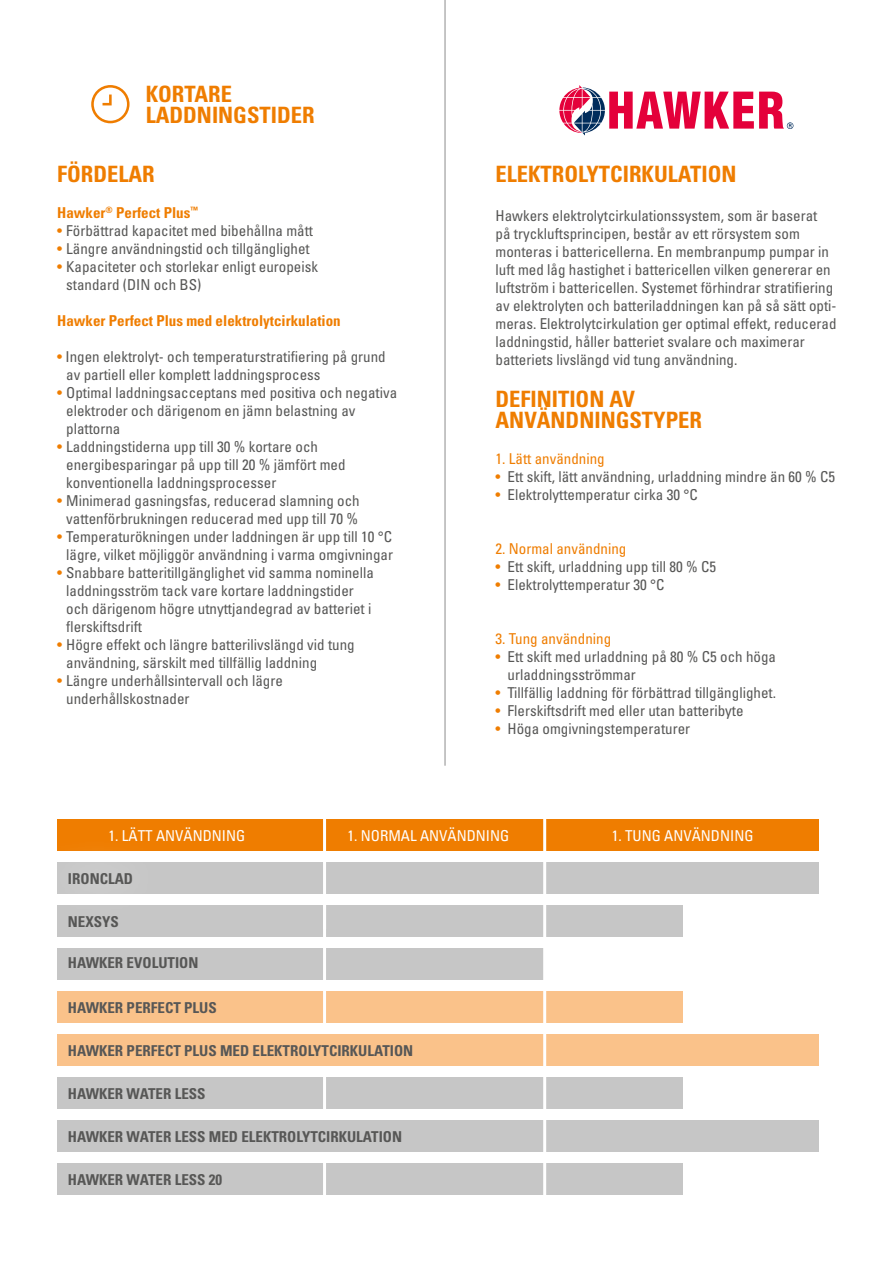
<style>
.page{position:relative;width:881px;height:1263px;background:#fff}
.page>*{position:absolute;margin:0;border:0;box-sizing:border-box;transform-origin:0 0}
.t1{font:700 condensed 22.5px/21px "Univers";color:#ef7d00}
.t2{font:condensed 15px/18px "Univers";color:#575756}
.t3{font:700 condensed 15px "Univers";color:#575756}
.t4{font:700 condensed 15px "Univers";color:#ef7d00}
.t5{font:condensed 15px "Univers";color:#ef7d00}
.t6{font:condensed 15px "Univers";color:#fff}
.s1{color:#ef7d00}
</style>
<div class="page">
<hr style="left:444px;top:0;width:1px;height:766px;background:#b3b2b2">
<svg style="left:559px;top:85px;width:234px;height:51px"></svg>
<svg style="left:91px;top:85px;width:38px;height:38px"></svg>
<div style="left:57px;top:905px;width:625px;height:32px;background:#c6c6c6"></div>
<div style="left:57px;top:991px;width:625px;height:32px;background:#fac28a"></div>
<div style="left:57px;top:819px;width:761px;height:32px;background:#ef7d00"></div>
<div style="left:57px;top:862px;width:761px;height:32px;background:#c6c6c6"></div>
<div style="left:36px;top:838px;width:128px;height:80px;background:#fff;opacity:.75"></div>
<div style="left:57px;top:948px;width:487px;height:32px;background:#c6c6c6"></div>
<div style="left:57px;top:1077px;width:625px;height:32px;background:#c6c6c6"></div>
<div style="left:57px;top:1163px;width:625px;height:32px;background:#c6c6c6"></div>
<hr style="left:323px;top:812px;width:3px;height:117px;background:#fff">
<hr style="left:323px;top:900px;width:3px;height:302px;background:#fff">
<div style="left:57px;top:1120px;width:761px;height:32px;background:#c6c6c6"></div>
<div style="left:57px;top:1034px;width:761px;height:32px;background:#fac28a"></div>
<hr style="left:543px;top:812px;width:3px;height:412px;background:#fff">
<h1 class="t1" style="left:146px;top:84px;width:170px">KORTARE<br>LADDNINGSTIDER</h1>
<h1 class="t1" style="left:57px;top:163px;width:99px">FÖRDELAR</h1>
<p class="t4" style="left:57px;top:203px;width:142px">Hawker<sup>®</sup> Perfect Plus<sup>™</sup></p>
<p class="t2" style="left:57px;top:221px;width:257px"><span class="s1">•</span> Förbättrad kapacitet med bibehållna mått</p>
<p class="t2" style="left:57px;top:239px;width:254px"><span class="s1">•</span> Längre användningstid och tillgänglighet</p>
<p class="t2" style="left:66px;top:257px;width:253px;text-indent:-9px"><span class="s1">•</span> Kapaciteter och storlekar enligt europeisk standard (DIN och BS)</p>
<p class="t4" style="left:57px;top:311px;width:285px">Hawker Perfect Plus med elektrolytcirkulation</p>
<p class="t2" style="left:66px;top:347px;width:321px;text-indent:-9px"><span class="s1">•</span> Ingen elektrolyt- och temperaturstratifiering på grund av partiell eller komplett laddningsprocess</p>
<p class="t2" style="left:66px;top:383px;width:332px;text-indent:-9px"><span class="s1">•</span> Optimal laddningsacceptans med positiva och negativa elektroder och därigenom en jämn belastning av plattorna</p>
<p class="t2" style="left:66px;top:437px;width:281px;text-indent:-9px"><span class="s1">•</span> Laddningstiderna upp till 30 % kortare och energibesparingar på upp till 20 % jämfört med konventionella laddningsprocesser</p>
<p class="t2" style="left:57px;top:491px;width:304px;text-align:center"><span class="s1">•</span> Minimerad gasningsfas, reducerad slamning och vattenförbrukningen reducerad med upp till 70 %</p>
<p class="t2" style="left:57px;top:527px;width:337px;text-align:right"><span class="s1">•</span> Temperaturökningen under laddningen är upp till 10 °C lägre, vilket möjliggör användning i varma omgivningar</p>
<p class="t2" style="left:66px;top:563px;width:309px;text-indent:-9px"><span class="s1">•</span> Snabbare batteritillgänglighet vid samma nominella laddningsström tack vare kortare laddningstider och därigenom högre utnyttjandegrad av batteriet i flerskiftsdrift</p>
<p class="t2" style="left:66px;top:635px;width:290px;text-indent:-9px"><span class="s1">•</span> Högre effekt och längre batterilivslängd vid tung användning, särskilt med tillfällig laddning</p>
<p class="t2" style="left:66px;top:671px;width:218px;text-indent:-9px"><span class="s1">•</span> Längre underhållsintervall och lägre underhållskostnader</p>
<h1 class="t1" style="left:495px;top:163px;width:242px">ELEKTROLYTCIRKULATION</h1>
<p class="t2" style="left:495px;top:206px;width:342px">Hawkers elektrolytcirkulationssystem, som är baserat<br>på tryckluftsprincipen, består av ett rörsystem som monteras i battericellerna. En membranpump pumpar in luft med låg hastighet i battericellen vilken genererar en luftström i battericellen. Systemet förhindrar stratifiering av elektrolyten och batteriladdningen kan på så sätt opti&shy;meras. Elektrolytcirkulation ger optimal effekt, reducerad laddningstid, håller batteriet svalare och maximerar batteriets livslängd vid tung användning.</p>
<h1 class="t1" style="left:495px;top:388px;width:208px">DEFINITION AV<br>ANVÄNDNINGSTYPER</h1>
<p class="t5" style="left:495px;top:449px;width:111px">1. Lätt användning</p>
<p class="t2" style="left:495px;top:467px;width:341px"><span class="s1">•</span> Ett skift, lätt användning, urladdning mindre än 60 % C5</p>
<p class="t2" style="left:495px;top:485px;width:204px"><span class="s1">•</span> Elektrolyttemperatur cirka 30 °C</p>
<p class="t5" style="left:495px;top:539px;width:132px">2. Normal användning</p>
<p class="t2" style="left:495px;top:557px;width:222px"><span class="s1">•</span> Ett skift, urladdning upp till 80 % C5</p>
<p class="t2" style="left:495px;top:575px;width:170px"><span class="s1">•</span> Elektrolyttemperatur 30 °C</p>
<p class="t5" style="left:495px;top:629px;width:117px">3. Tung användning</p>
<p class="t2" style="left:507px;top:647px;width:270px;text-indent:-12px"><span class="s1">•</span> Ett skift med urladdning på 80 % C5 och höga urladdningsströmmar</p>
<p class="t2" style="left:495px;top:683px;width:282px"><span class="s1">•</span> Tillfällig laddning för förbättrad tillgänglighet.</p>
<p class="t2" style="left:495px;top:701px;width:249px"><span class="s1">•</span> Flerskiftsdrift med eller utan batteribyte</p>
<p class="t2" style="left:495px;top:719px;width:196px"><span class="s1">•</span> Höga omgivningstemperaturer</p>
<p class="t6" style="left:108px;top:826px;width:138px">1. LÄTT ANVÄNDNING</p>
<p class="t6" style="left:347px;top:826px;width:163px">1. NORMAL ANVÄNDNING</p>
<p class="t6" style="left:611px;top:826px;width:143px">1. TUNG ANVÄNDNING</p>
<p class="t3" style="left:68px;top:869px;width:67px">IRONCLAD</p>
<p class="t3" style="left:68px;top:912px;width:52px">NEXSYS</p>
<p class="t3" style="left:68px;top:954px;width:132px">HAWKER EVOLUTION</p>
<p class="t3" style="left:68px;top:998px;width:150px">HAWKER PERFECT PLUS</p>
<p class="t3" style="left:68px;top:1041px;width:346px">HAWKER PERFECT PLUS MED ELEKTROLYTCIRKULATION</p>
<p class="t3" style="left:68px;top:1084px;width:139px">HAWKER WATER LESS</p>
<p class="t3" style="left:68px;top:1127px;width:335px">HAWKER WATER LESS MED ELEKTROLYTCIRKULATION</p>
<p class="t3" style="left:68px;top:1170px;width:156px">HAWKER WATER LESS 20</p>
</div>
